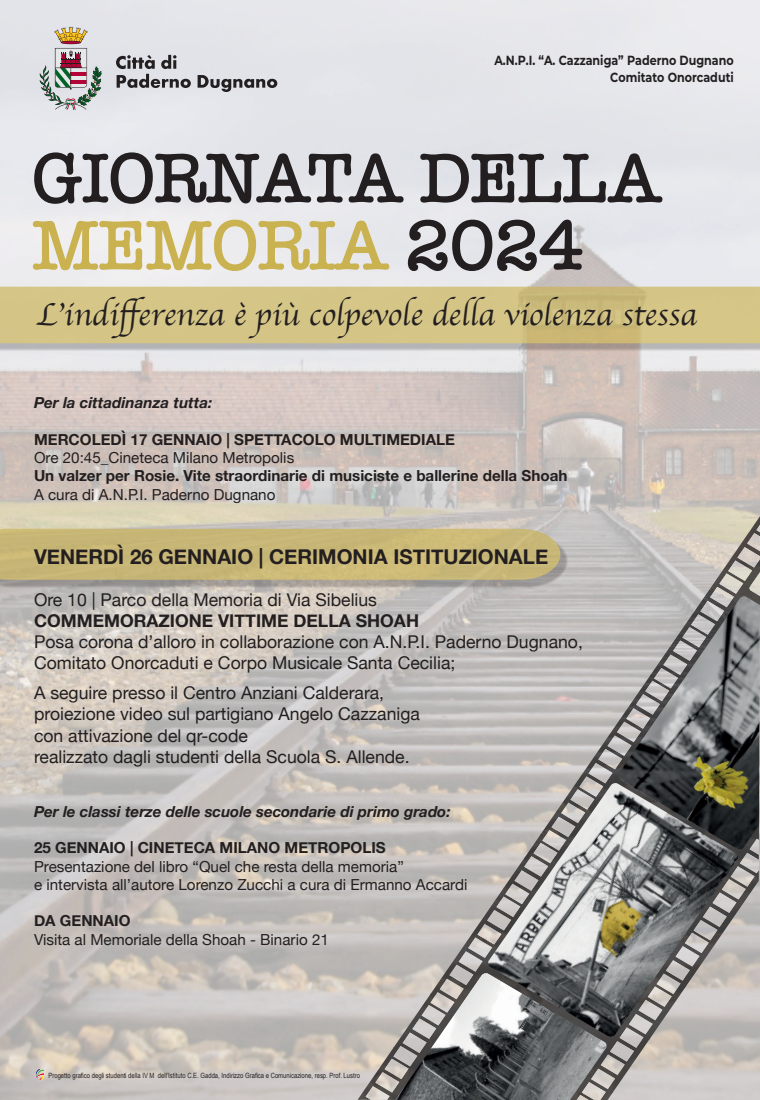
<style>
.page{position:relative;width:760px;height:1100px;background:#fff}
.page>*{position:absolute;margin:0;border:0;box-sizing:border-box;transform-origin:0 0}
.t1{font:70px "American Typewriter";color:#231f20}
.t2{font:70px "American Typewriter";color:#cab250}
.t3{font:32.8px "Apple Chancery";color:#231f20}
.t4{font:700 20.4px "Helvetica Neue";color:#231f20}
.t5{font:17.6px "Helvetica Neue";color:#231f20}
.t6{font:700 17.6px "Helvetica Neue";color:#231f20}
.t7{font:15.2px "Helvetica Neue";color:#231f20}
.t8{font:700 15.2px "Helvetica Neue";color:#231f20}
.t9{font:italic 700 15.2px "Helvetica Neue";color:#231f20}
.t10{font:700 13.24px/17.4px "Montserrat";color:#231f20;text-align:right;scale:.84 1}
.t11{font:7.2px "Arial Narrow";color:#231f20}
.s1{color:#231f20}
</style>
<div class="page">
<img style="left:0;top:0;width:760px;height:1100px">
<svg style="left:33px;top:152px;width:371px;height:53px"></svg>
<svg style="left:419px;top:153px;width:244px;height:50px"></svg>
<svg style="left:32px;top:219px;width:358px;height:53px"></svg>
<svg style="left:407px;top:219px;width:176px;height:53px"></svg>
<div style="left:0;top:291px;width:760px;height:61px;background:#231f20;opacity:.41"></div>
<svg style="left:0;top:287px;width:760px;height:56px;fill:#d4c587"></svg>
<div style="left:0;top:533px;width:569px;height:55px;background:#231f20;opacity:.41"></div>
<svg style="left:0;top:529px;width:560px;height:51px"></svg>
<img style="left:723px;top:516px;width:37px;height:80px">
<img style="left:686px;top:568px;width:38px;height:28px">
<img style="left:613px;top:674px;width:4px;height:109px">
<img style="left:577px;top:727px;width:37px;height:56px">
<img style="left:466px;top:887px;width:21px;height:86px">
<img style="left:738px;top:873px;width:20px;height:73px">
<img style="left:430px;top:940px;width:37px;height:33px">
<img style="left:650px;top:1037px;width:36px;height:3px">
<img style="left:613px;top:1037px;width:37px;height:56px">
<img style="left:393px;top:993px;width:2px;height:107px">
<img style="left:357px;top:1046px;width:37px;height:54px">
<img style="left:749px;top:572px;width:11px;height:24px">
<img style="left:365px;top:1086px;width:24px;height:14px">
<img style="left:375px;top:1072px;width:20px;height:20px">
<img style="left:384px;top:1059px;width:11px;height:20px">
<img style="left:393px;top:1046px;width:2px;height:20px">
<img style="left:449px;top:965px;width:24px;height:8px">
<img style="left:458px;top:951px;width:24px;height:21px">
<img style="left:468px;top:937px;width:19px;height:21px">
<img style="left:477px;top:924px;width:10px;height:20px">
<img style="left:579px;top:776px;width:9px;height:7px">
<img style="left:588px;top:763px;width:24px;height:20px">
<img style="left:598px;top:749px;width:19px;height:20px">
<img style="left:607px;top:735px;width:10px;height:21px">
<img style="left:710px;top:587px;width:24px;height:9px">
<img style="left:719px;top:573px;width:24px;height:21px">
<img style="left:728px;top:560px;width:24px;height:21px">
<img style="left:737px;top:547px;width:23px;height:20px">
<img style="left:747px;top:533px;width:13px;height:18px">
<svg style="left:756px;top:525px;width:4px;height:7px"></svg>
<img style="left:607px;top:1075px;width:8px;height:14px">
<img style="left:607px;top:1054px;width:17px;height:21px">
<img style="left:610px;top:1041px;width:24px;height:20px">
<img style="left:619px;top:1037px;width:24px;height:11px">
<img style="left:738px;top:887px;width:7px;height:12px">
<img style="left:738px;top:866px;width:16px;height:21px">
<img style="left:740px;top:853px;width:19px;height:20px">
<img style="left:749px;top:850px;width:10px;height:5px">
<img style="left:395px;top:973px;width:212px;height:127px">
<img style="left:617px;top:596px;width:143px;height:254px">
<svg style="left:487px;top:783px;width:251px;height:254px"></svg>
<svg style="left:34px;top:1068px;width:10px;height:13px"></svg>
<svg style="left:39px;top:27px;width:63px;height:83px"></svg>
<svg style="left:198px;top:75px;width:79px;height:17px"></svg>
<svg style="left:116px;top:55px;width:75px;height:33px"></svg>
<p class="t10" style="left:494px;top:51px;width:286px">A.N.P.I. “A. Cazzaniga” Paderno Dugnano<br>Comitato Onorcaduti</p>
<p class="t1" style="left:32px;top:125px;width:630px">GIORNATA DELLA</p>
<p class="t2" style="left:32px;top:192px;width:553px">MEMORIA <span class="s1">2024</span></p>
<p class="t3" style="left:36px;top:288px;width:662px">L’indifferenza è più colpevole della violenza stessa</p>
<p class="t9" style="left:34px;top:391px;width:180px">Per la cittadinanza tutta:</p>
<p class="t8" style="left:34px;top:427px;width:422px">MERCOLEDÌ 17 GENNAIO | SPETTACOLO MULTIMEDIALE</p>
<p class="t7" style="left:34px;top:447px;width:262px">Ore 20:45_Cineteca Milano Metropolis</p>
<p class="t8" style="left:34px;top:464px;width:535px">Un valzer per Rosie. Vite straordinarie di musiciste e ballerine della Shoah</p>
<p class="t7" style="left:34px;top:483px;width:243px">A cura di A.N.P.I. Paderno Dugnano</p>
<p class="t4" style="left:34px;top:541px;width:516px">VENERDÌ 26 GENNAIO | CERIMONIA ISTITUZIONALE</p>
<p class="t5" style="left:34px;top:587px;width:344px">Ore 10 | Parco della Memoria di Via Sibelius</p>
<p class="t6" style="left:34px;top:607px;width:386px">COMMEMORAZIONE VITTIME DELLA SHOAH</p>
<p class="t5" style="left:34px;top:629px;width:550px">Posa corona d’alloro in collaborazione con A.N.P.I. Paderno Dugnano,</p>
<p class="t5" style="left:34px;top:650px;width:423px">Comitato Onorcaduti e Corpo Musicale Santa Cecilia;</p>
<p class="t5" style="left:34px;top:680px;width:352px">A seguire presso il Centro Anziani Calderara,</p>
<p class="t5" style="left:34px;top:701px;width:387px">proiezione video sul partigiano Angelo Cazzaniga</p>
<p class="t5" style="left:34px;top:722px;width:215px">con attivazione del qr-code</p>
<p class="t5" style="left:34px;top:744px;width:377px">realizzato dagli studenti della Scuola S. Allende.</p>
<p class="t9" style="left:34px;top:799px;width:418px">Per le classi terze delle scuole secondarie di primo grado:</p>
<p class="t8" style="left:34px;top:836px;width:353px">25 GENNAIO | CINETECA MILANO METROPOLIS</p>
<p class="t7" style="left:34px;top:855px;width:371px">Presentazione del libro “Quel che resta della memoria”</p>
<p class="t7" style="left:34px;top:873px;width:435px">e intervista all’autore Lorenzo Zucchi a cura di Ermanno Accardi</p>
<p class="t8" style="left:34px;top:909px;width:98px">DA GENNAIO</p>
<p class="t7" style="left:34px;top:928px;width:296px">Visita al Memoriale della Shoah - Binario 21</p>
<p class="t11" style="left:48px;top:1070px;width:313px">Progetto grafico degli studenti della IV M dell’Istituto C.E. Gadda, Indirizzo Grafica e Comunicazione, resp. Prof. Lustro</p>
</div>
